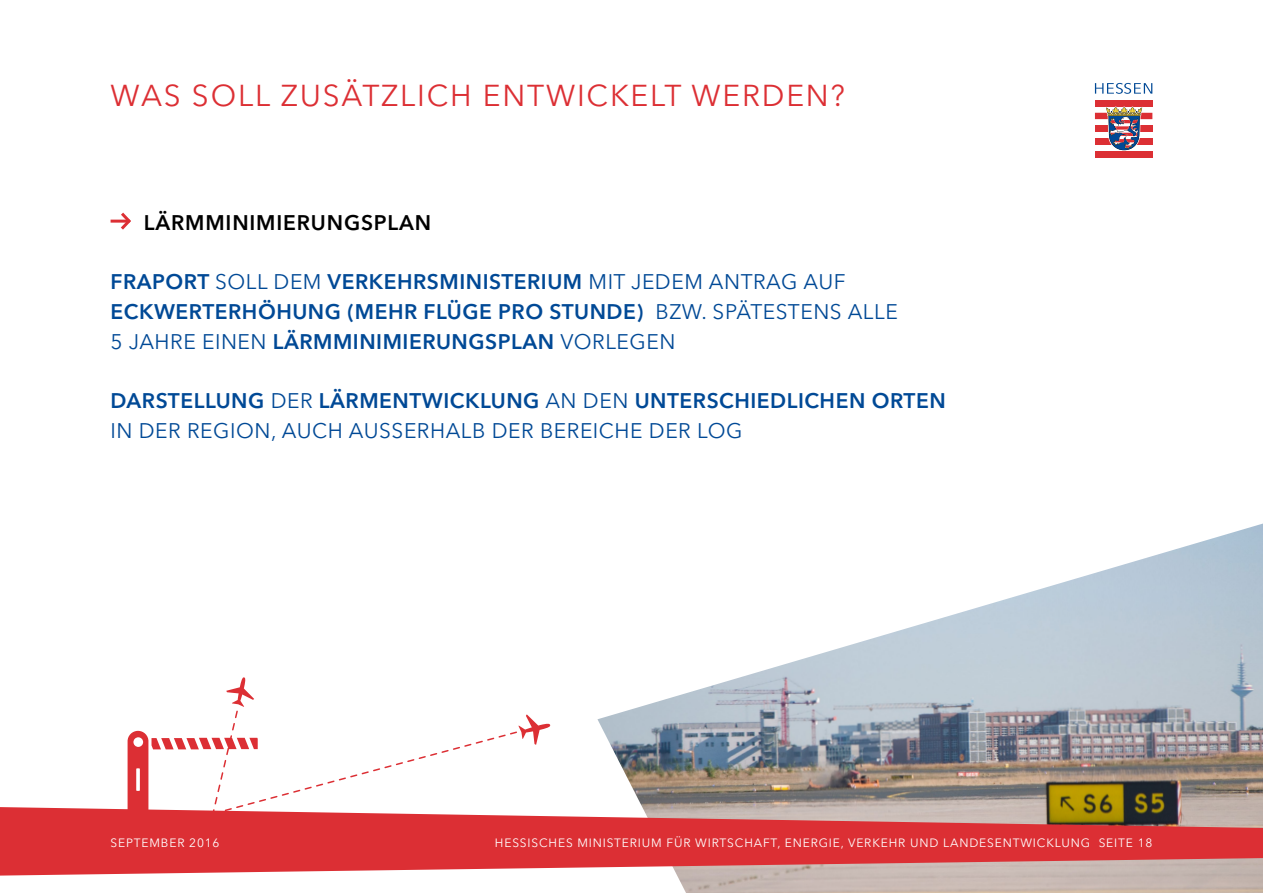
<style>
.page{position:relative;width:1263px;height:893px;background:#fff}
.page>*{position:absolute;margin:0;border:0;box-sizing:border-box;transform-origin:0 0}
.t1{font:30px "Avenir Next LT Pro";letter-spacing:.06em;color:#dc2f34}
.t2{font:600 21px/29.7px "Avenir Next LT Pro";letter-spacing:.025em;color:#004996}
.t3{font:21px/29.7px "Avenir Next LT Pro";letter-spacing:.025em;color:#004996}
.t4{font:600 21px "Avenir Next LT Pro";letter-spacing:.04em;color:#000}
.t5{font:12px "Avenir Next LT Pro";letter-spacing:.07em;color:#fff}
.s1{font-weight:400}
.s2{font-weight:600}
</style>
<div class="page">
<div style="left:1095px;top:100px;width:57px;height:6px;background:#dc2f34"></div>
<div style="left:1095px;top:113px;width:57px;height:6px;background:#dc2f34"></div>
<div style="left:1095px;top:126px;width:57px;height:6px;background:#dc2f34"></div>
<div style="left:1095px;top:138px;width:57px;height:7px;background:#dc2f34"></div>
<div style="left:1095px;top:151px;width:57px;height:6px;background:#dc2f34"></div>
<svg style="left:1105px;top:106px;width:38px;height:45px"></svg>
<svg style="left:1095px;top:83px;width:57px;height:11px"></svg>
<img style="left:597px;top:524px;width:666px;height:369px">
<hr style="left:111px;top:220px;width:18px;height:3px;background:#dc2f34">
<svg style="left:118px;top:212px;width:13px;height:18px"></svg>
<svg style="left:0;top:807px;width:1263px;height:69px;background:#d65556"></svg>
<svg style="left:128px;top:677px;width:422px;height:141px"></svg>
<h1 class="t1" style="left:111px;top:77px;width:736px">WAS SOLL ZUSÄTZLICH ENTWICKELT WERDEN?</h1>
<p class="t4" style="left:144px;top:210px;width:289px">LÄRMMINIMIERUNGSPLAN</p>
<p class="t2" style="left:111px;top:267px;width:789px">FRAPORT <span class="s1">SOLL DEM</span> VERKEHRSMINISTERIUM <span class="s1">MIT JEDEM ANTRAG AUF<br></span>ECKWERTERHÖHUNG (MEHR FLÜGE PRO STUNDE) <span class="s1">BZW. SPÄTESTENS ALLE<br>5 JAHRE EINEN</span> LÄRMMINIMIERUNGSPLAN <span class="s1">VORLEGEN</span></p>
<p class="t3" style="left:111px;top:386px;width:837px"><span class="s2">DARSTELLUNG</span> DER <span class="s2">LÄRMENTWICKLUNG</span> AN DEN <span class="s2">UNTERSCHIEDLICHEN ORTEN<br></span>IN DER REGION, AUCH AUSSERHALB DER BEREICHE DER LOG</p>
<p class="t5" style="left:111px;top:835px;width:111px">SEPTEMBER 2016</p>
<p class="t5" style="left:495px;top:835px;width:659px">HESSISCHES MINISTERIUM FÜR WIRTSCHAFT, ENERGIE, VERKEHR UND LANDESENTWICKLUNG SEITE 18</p>
</div>
